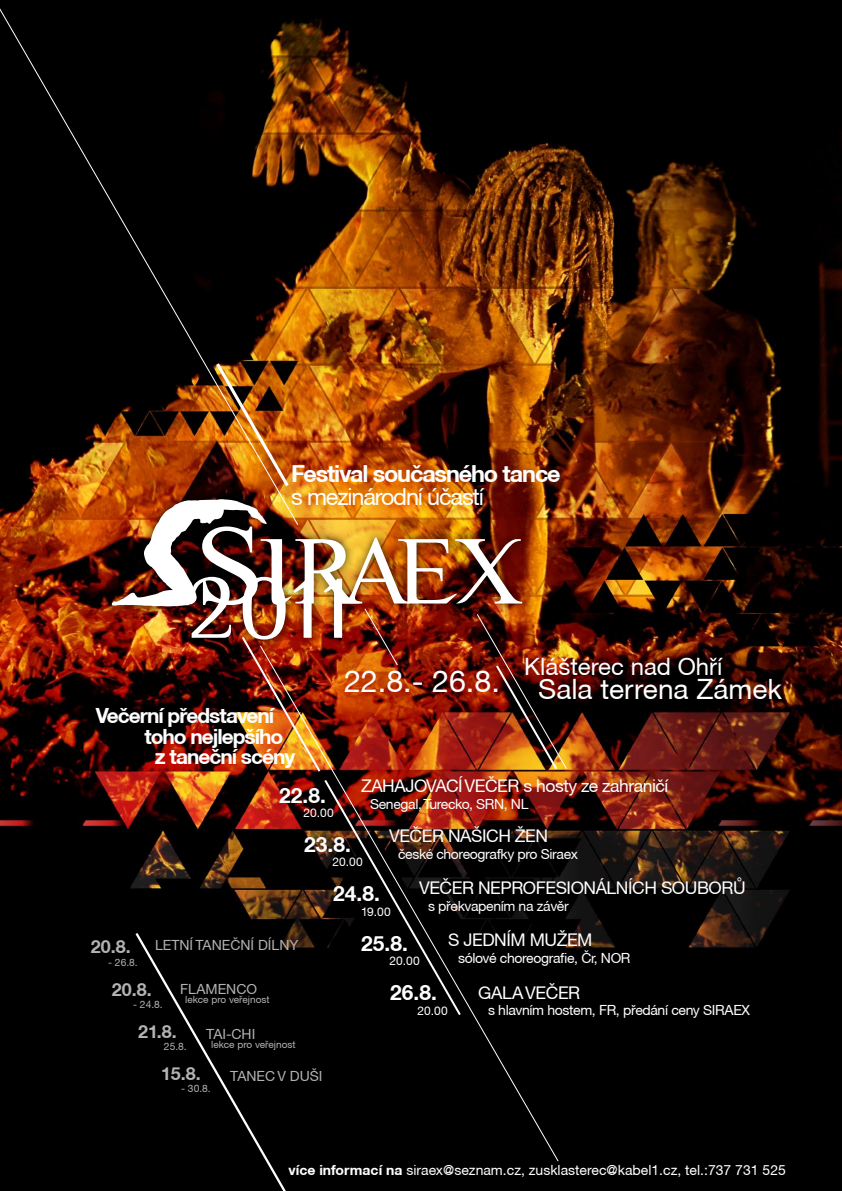
<style>
.page{position:relative;width:842px;height:1191px;background:#fff}
.page>*{position:absolute;margin:0;border:0;box-sizing:border-box;transform-origin:0 0}
.t1{font:30.4px "Helvetica Neue CE";color:#fff}
.t2{font:28px "Helvetica Neue CE";color:#fff}
.t3{font:24px "Helvetica Neue CE";color:#fff}
.t4{font:700 23.5px "Helvetica Neue CE";letter-spacing:-.05em;color:#fff}
.t5{font:23.5px "Helvetica Neue CE";letter-spacing:-.05em;color:#fff}
.t6{font:700 20.9px "Helvetica Neue CE";letter-spacing:-.05em;color:#fff}
.t7{font:700 17.9px "Helvetica Neue CE";color:#b1b3b4}
.t8{font:17.5px "Helvetica Neue CE";letter-spacing:-.025em;color:#fff}
.t9{font:14px "Helvetica Neue CE";letter-spacing:-.025em;color:#fff}
.t10{font:14px "Helvetica Neue CE";color:#fff}
.t11{font:14px "Helvetica Neue CE";color:#b1b3b4}
.t12{font:12px "Helvetica Neue CE";letter-spacing:.02em;color:#fff}
.t13{font:10.3px "Helvetica Neue CE";color:#b1b3b4}
.t14{font:10px "Helvetica Neue CE";color:#b1b3b4}
.s1{font-weight:700}
</style>
<div class="page">
<img style="left:0;top:0;width:842px;height:1191px">
<div style="left:103px;top:490px;width:428px;height:159px;background:#000;opacity:.75"></div>
<div style="left:133px;top:1017px;width:161px;height:174px;background:#000"></div>
<svg style="left:0;top:0;width:299px;height:526px;background:#1d0e02"></svg>
<img style="left:112px;top:499px;width:456px;height:518px">
<img style="left:213px;top:360px;width:79px;height:130px">
<img style="left:259px;top:644px;width:300px;height:518px">
<h3 class="t4" style="left:291px;top:459px;width:271px">Festival současného tance</h3>
<h3 class="t5" style="left:291px;top:483px;width:194px">s mezinárodní účastí</h3>
<h1 class="t1" style="left:344px;top:663px;width:157px">22.8.- 26.8.</h1>
<h3 class="t3" style="left:524px;top:652px;width:200px">Klášterec nad Ohří</h3>
<h2 class="t2" style="left:538px;top:672px;width:245px">Sala terrena Zámek</h2>
<h3 class="t6" style="left:96px;top:703px;width:180px">Večerní představení</h3>
<h3 class="t6" style="left:144px;top:723px;width:140px">toho nejlepšího</h3>
<h3 class="t6" style="left:155px;top:744px;width:142px">z taneční scény</h3>
<h3 class="t6" style="left:279px;top:782px;width:48px">22.8.</h3>
<p class="t12" style="left:303px;top:805px;width:32px">20.00</p>
<h3 class="t6" style="left:304px;top:831px;width:48px">23.8.</h3>
<p class="t12" style="left:332px;top:855px;width:32px">20.00</p>
<h3 class="t6" style="left:333px;top:881px;width:48px">24.8.</h3>
<p class="t12" style="left:361px;top:904px;width:31px">19.00</p>
<h3 class="t6" style="left:361px;top:930px;width:48px">25.8.</h3>
<p class="t12" style="left:389px;top:953px;width:32px">20.00</p>
<h3 class="t6" style="left:390px;top:979px;width:48px">26.8.</h3>
<p class="t12" style="left:417px;top:1003px;width:32px">20.00</p>
<p class="t8" style="left:361px;top:775px;width:309px">ZAHAJOVACÍ VEČER s hosty ze zahraničí</p>
<p class="t9" style="left:370px;top:795px;width:160px">Senegal, Turecko, SRN, NL</p>
<p class="t8" style="left:389px;top:825px;width:161px">VEČER NAŠICH ŽEN</p>
<p class="t9" style="left:398px;top:845px;width:181px">české choreografky pro Siraex</p>
<p class="t8" style="left:419px;top:877px;width:328px">VEČER NEPROFESIONÁLNÍCH SOUBORŮ</p>
<p class="t9" style="left:428px;top:897px;width:142px">s překvapením na závěr</p>
<p class="t8" style="left:448px;top:929px;width:146px">S JEDNÍM MUŽEM</p>
<p class="t9" style="left:458px;top:949px;width:174px">sólové choreografie, Čr, NOR</p>
<p class="t8" style="left:478px;top:982px;width:104px">GALA VEČER</p>
<p class="t9" style="left:488px;top:1002px;width:263px">s hlavním hostem, FR, předání ceny SIRAEX</p>
<p class="t11" style="left:155px;top:936px;width:145px">LETNÍ TANEČNÍ DÍLNY</p>
<p class="t11" style="left:180px;top:980px;width:79px">FLAMENCO</p>
<p class="t14" style="left:185px;top:993px;width:86px">lekce pro veřejnost</p>
<p class="t11" style="left:206px;top:1025px;width:51px">TAI-CHI</p>
<p class="t14" style="left:211px;top:1038px;width:86px">lekce pro veřejnost</p>
<p class="t11" style="left:230px;top:1067px;width:94px">TANEC V DUŠI</p>
<p class="t7" style="left:91px;top:936px;width:41px">20.8.</p>
<p class="t13" style="left:108px;top:956px;width:31px">- 26.8.</p>
<p class="t7" style="left:112px;top:978px;width:41px">20.8.</p>
<p class="t13" style="left:133px;top:998px;width:31px">- 24.8.</p>
<p class="t7" style="left:138px;top:1020px;width:40px">21.8.</p>
<p class="t13" style="left:164px;top:1040px;width:24px">25.8.</p>
<p class="t7" style="left:161px;top:1062px;width:41px">15.8.</p>
<p class="t13" style="left:181px;top:1082px;width:31px">- 30.8.</p>
<p class="t10" style="left:288px;top:1162px;width:499px"><span class="s1">více informací na</span> siraex@seznam.cz, zusklasterec@kabel1.cz, tel.:737 731 525</p>
</div>
